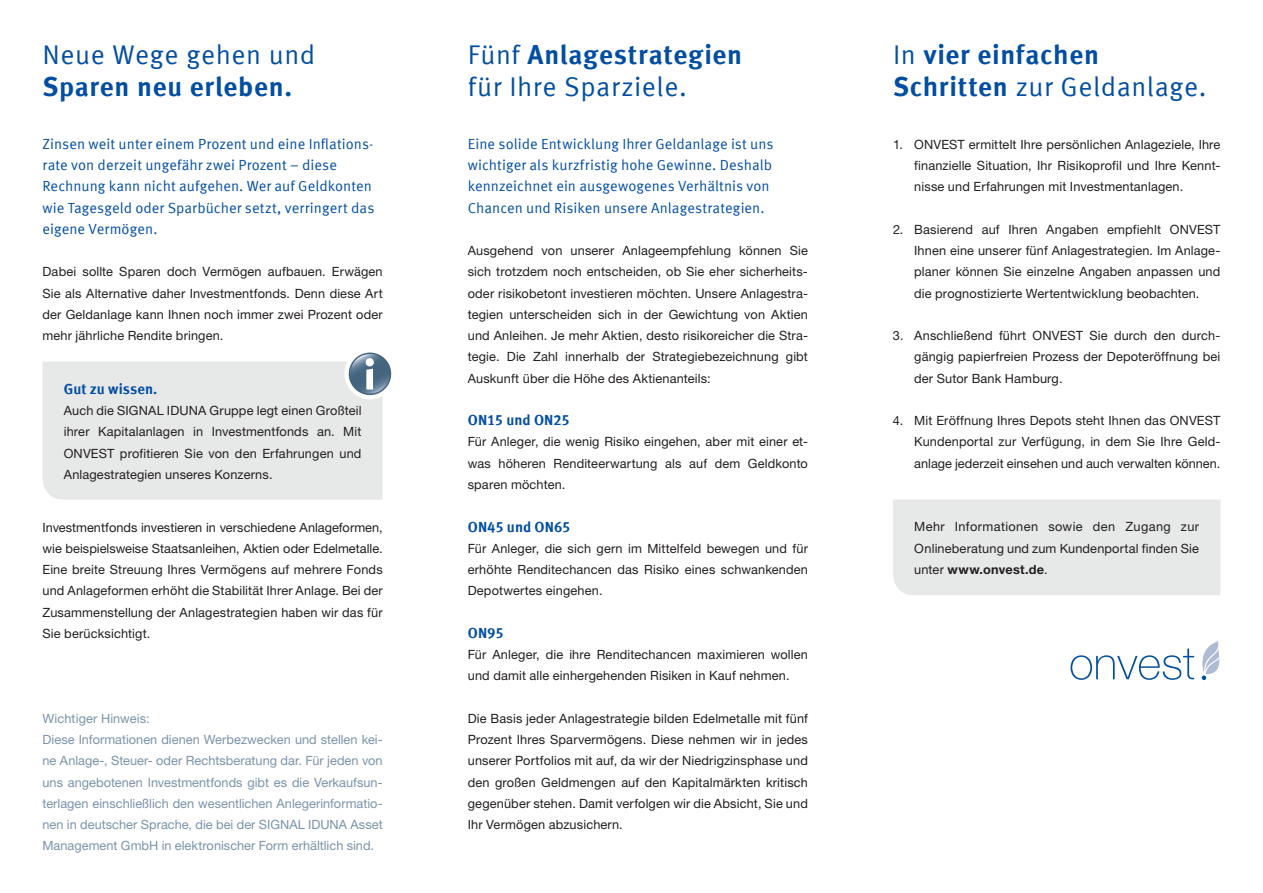
<style>
.page{position:relative;width:1263px;height:893px;background:#fff}
.page>*{position:absolute;margin:0;border:0;box-sizing:border-box;transform-origin:0 0}
.t1{font:27px "Meta Offc Pro Norm";letter-spacing:.02em;color:#034ea2}
.t2{font:700 27px "Meta Offc Pro";letter-spacing:.03em;color:#034ea2}
.t3{font:14.7px/21.3px "Meta Offc Pro Norm";letter-spacing:.005em;color:#034ea2}
.t4{font:700 14.7px "Meta Offc Pro";letter-spacing:.005em;color:#034ea2}
.t5{font:12.75px/21.3px "Helvetica Neue LTW1 G";letter-spacing:.01em;color:#231f20;text-align:justify}
.t6{font:12.75px/21.3px "Helvetica Neue LTW1 G";color:#7b93aa}
.s1{font-family:"Meta Offc Pro Norm";font-weight:400}
.s2{font-family:"Meta Offc Pro";font-weight:700}
.s3{font-weight:700}
</style>
<div class="page">
<div style="left:893px;top:500px;width:327px;height:95px;background:#e7e8e8"></div>
<div style="left:43px;top:361px;width:340px;height:139px;background:#e7e8e8"></div>
<svg style="left:1070px;top:641px;width:149px;height:39px"></svg>
<div style="left:344px;top:348px;width:51px;height:51px;background:#fff;border-radius:50%"></div>
<svg style="left:346px;top:353px;width:46px;height:42px"></svg>
<h1 class="t1" style="left:43px;top:34px;width:274px">Neue Wege gehen und</h1>
<h1 class="t2" style="left:43px;top:65px;width:251px">Sparen neu erleben.</h1>
<p class="t3" style="left:43px;top:132px;width:333px">Zinsen weit unter einem Prozent und eine Inflations&shy;rate von derzeit ungefähr zwei Prozent – diese Rechnung kann nicht aufgehen. Wer auf Geldkonten wie Tagesgeld oder Sparbücher setzt, verringert das eigene Vermögen.</p>
<p class="t5" style="left:43px;top:261px;width:342px">Dabei sollte Sparen doch Vermögen aufbauen. Erwägen Sie als Alternative daher Investmentfonds. Denn diese Art der Geldanlage kann Ihnen noch immer zwei Prozent oder mehr jährliche Rendite bringen.</p>
<p class="t4" style="left:64px;top:377px;width:95px">Gut zu wissen.</p>
<p class="t5" style="left:64px;top:400px;width:299px">Auch die SIGNAL IDUNA Gruppe legt einen Großteil ihrer Kapitalanlagen in Investmentfonds an. Mit ONVEST profitieren Sie von den Erfahrungen und Anlagestrategien unseres Konzerns.</p>
<p class="t5" style="left:43px;top:516px;width:342px">Investmentfonds investieren in verschiedene Anlageformen, wie beispielsweise Staatsanleihen, Aktien oder Edelmetalle.<br>Eine breite Streuung Ihres Vermögens auf mehrere Fonds und Anlageformen erhöht die Stabilität Ihrer Anlage. Bei der Zusammenstellung der Anlagestrategien haben wir das für Sie berücksichtigt.</p>
<p class="t6" style="left:43px;top:708px;width:342px">Wichtiger Hinweis:<br>Diese Informationen dienen Werbezwecken und stellen kei&shy;ne Anlage-, Steuer- oder Rechtsberatung dar. Für jeden von uns angebotenen Investmentfonds gibt es die Verkaufsun&shy;terlagen einschließlich den wesentlichen Anlegerinformatio&shy;nen in deutscher Sprache, die bei der SIGNAL IDUNA Asset Management GmbH in elektronischer Form erhältlich sind.</p>
<h1 class="t2" style="left:468px;top:33px;width:276px"><span class="s1">Fünf</span> Anlagestrategien</h1>
<h1 class="t1" style="left:468px;top:66px;width:220px">für Ihre Sparziele.</h1>
<p class="t3" style="left:468px;top:132px;width:307px">Eine solide Entwicklung Ihrer Geldanlage ist uns wichtiger als kurzfristig hohe Gewinne. Deshalb kennzeichnet ein ausgewogenes Verhältnis von Chancen und Risiken unsere Anlagestrategien.</p>
<p class="t5" style="left:468px;top:240px;width:342px">Ausgehend von unserer Anlageempfehlung können Sie sich trotzdem noch entscheiden, ob Sie eher sicherheits&shy;oder risikobetont investieren möchten. Unsere Anlagestra&shy;tegien unterscheiden sich in der Gewichtung von Aktien und Anleihen. Je mehr Aktien, desto risikoreicher die Stra&shy;tegie. Die Zahl innerhalb der Strategiebezeichnung gibt Auskunft über die Höhe des Aktienanteils:</p>
<p class="t4" style="left:468px;top:409px;width:104px">ON15 und ON25</p>
<p class="t5" style="left:468px;top:431px;width:342px">Für Anleger, die wenig Risiko eingehen, aber mit einer et&shy;was höheren Renditeerwartung als auf dem Geldkonto sparen möchten.</p>
<p class="t4" style="left:468px;top:515px;width:104px">ON45 und ON65</p>
<p class="t5" style="left:468px;top:537px;width:342px">Für Anleger, die sich gern im Mittelfeld bewegen und für erhöhte Renditechancen das Risiko eines schwankenden Depotwertes eingehen.</p>
<p class="t4" style="left:468px;top:621px;width:37px">ON95</p>
<p class="t5" style="left:468px;top:644px;width:342px">Für Anleger, die ihre Renditechancen maximieren wollen und damit alle einhergehenden Risiken in Kauf nehmen.</p>
<p class="t5" style="left:468px;top:708px;width:342px">Die Basis jeder Anlagestrategie bilden Edelmetalle mit fünf Prozent Ihres Sparvermögens. Diese nehmen wir in jedes unserer Portfolios mit auf, da wir der Niedrigzinsphase und den großen Geldmengen auf den Kapitalmärkten kritisch gegenüber stehen. Damit verfolgen wir die Absicht, Sie und Ihr Vermögen abzusichern.</p>
<h1 class="t2" style="left:893px;top:33px;width:207px"><span class="s1">In</span> vier einfachen</h1>
<h1 class="t1" style="left:893px;top:66px;width:315px"><span class="s2">Schritten</span> zur Geldanlage.</h1>
<p class="t5" style="left:914px;top:134px;width:308px;text-indent:-21px">1. ONVEST ermittelt Ihre persönlichen Anlageziele, Ihre finanzielle Situation, Ihr Risikoprofil und Ihre Kennt&shy;nisse und Erfahrungen mit Investmentanlagen.</p>
<p class="t5" style="left:914px;top:219px;width:308px;text-indent:-21px">2. Basierend auf Ihren Angaben empfiehlt ONVEST Ihnen eine unserer fünf Anlagestrategien. Im Anlage&shy;planer können Sie einzelne Angaben anpassen und die prognostizierte Wertentwicklung beobachten.</p>
<p class="t5" style="left:914px;top:325px;width:308px;text-indent:-21px">3. Anschließend führt ONVEST Sie durch den durch&shy;gängig papierfreien Prozess der Depoteröffnung bei der Sutor Bank Hamburg.</p>
<p class="t5" style="left:914px;top:410px;width:308px;text-indent:-21px">4. Mit Eröffnung Ihres Depots steht Ihnen das ONVEST Kundenportal zur Verfügung, in dem Sie Ihre Geld&shy;anlage jederzeit einsehen und auch verwalten können.</p>
<p class="t5" style="left:914px;top:516px;width:286px">Mehr Informationen sowie den Zugang zur Onlineberatung und zum Kundenportal finden Sie unter <span class="s3">www.onvest.de</span>.</p>
</div>
